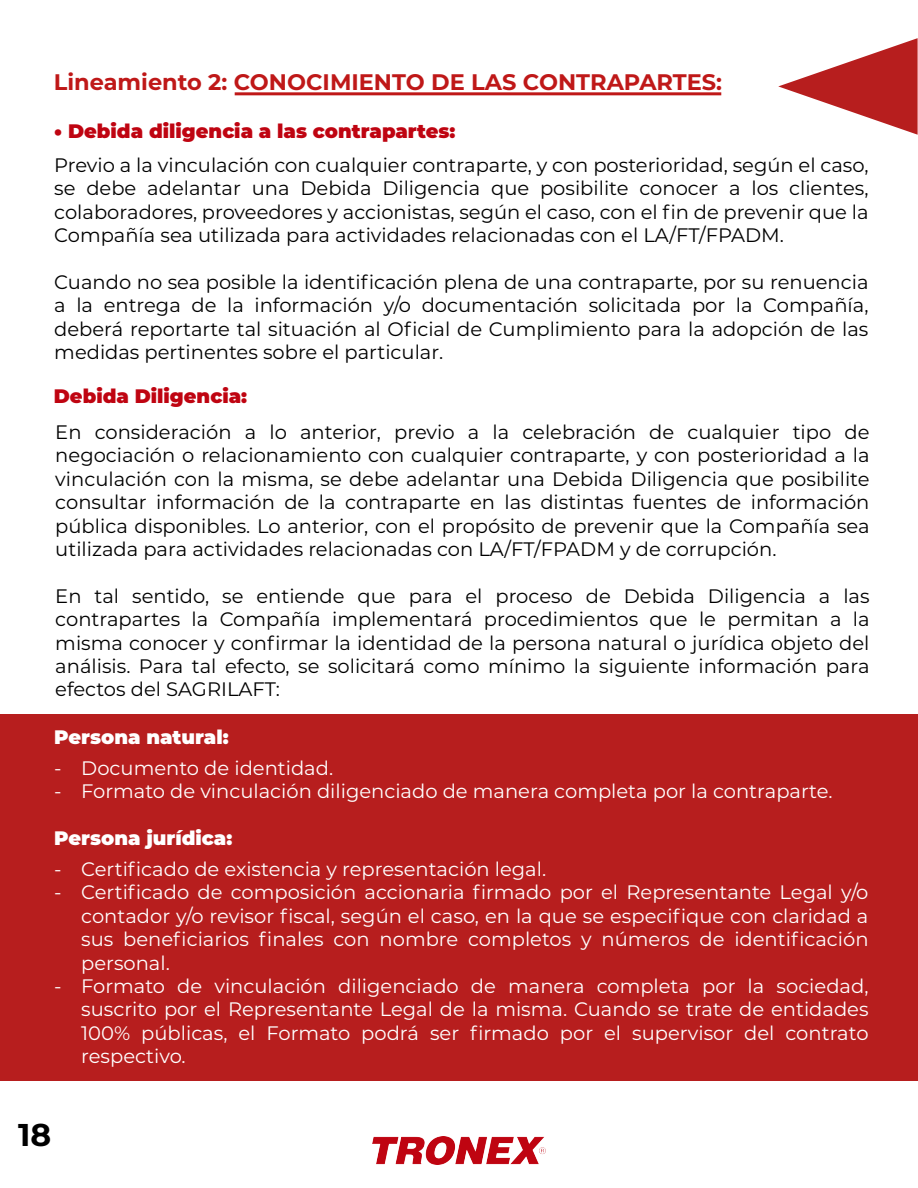
<style>
.page{position:relative;width:918px;height:1188px;background:#fff}
.page>*{position:absolute;margin:0;border:0;box-sizing:border-box;transform-origin:0 0}
.t1{font:700 31.5px "Montserrat";color:#000}
.t2{font:700 22.5px "Montserrat";color:#bf1818}
.t3{font:19.5px/23.4px "Montserrat";color:#000;text-align:justify}
.t4{font:19.5px/23.4px "Montserrat";color:#fff;text-align:justify}
.t5{font:900 19.5px "Montserrat";color:#bf0411}
.t6{font:900 19.5px "Montserrat";color:#fff}
</style>
<div class="page">
<div style="left:0;top:714px;width:918px;height:366px;background:#b71e1e"></div>
<img style="left:373px;top:1136px;width:172px;height:29px">
<hr style="left:235px;top:92px;width:486px;height:3px;background:#bf1818">
<svg style="left:778px;top:38px;width:140px;height:97px"></svg>
<p class="t2" style="left:54px;top:65px;width:670px">Lineamiento 2: CONOCIMIENTO DE LAS CONTRAPARTES:</p>
<p class="t5" style="left:54px;top:117px;width:403px">• Debida diligencia a las contrapartes:</p>
<p class="t3" style="left:54px;top:153px;width:816px">Previo a la vinculación con cualquier contraparte, y con posterioridad, según el caso, se debe adelantar una Debida Diligencia que posibilite conocer a los clientes, colaboradores, proveedores y accionistas, según el caso, con el fin de prevenir que la Compañía sea utilizada para actividades relacionadas con el LA/FT/FPADM.</p>
<p class="t3" style="left:54px;top:270px;width:816px">Cuando no sea posible la identificación plena de una contraparte, por su renuencia a la entrega de la información y/o documentación solicitada por la Compañía, deberá reportarte tal situación al Oficial de Cumplimiento para la adopción de las medidas pertinentes sobre el particular.</p>
<p class="t5" style="left:54px;top:382px;width:195px">Debida Diligencia:</p>
<p class="t3" style="left:55px;top:420px;width:816px">En consideración a lo anterior, previo a la celebración de cualquier tipo de negociación o relacionamiento con cualquier contraparte, y con posterioridad a la vinculación con la misma, se debe adelantar una Debida Diligencia que posibilite consultar información de la contraparte en las distintas fuentes de información pública disponibles. Lo anterior, con el propósito de prevenir que la Compañía sea utilizada para actividades relacionadas con LA/FT/FPADM y de corrupción.</p>
<p class="t3" style="left:55px;top:583px;width:816px">En tal sentido, se entiende que para el proceso de Debida Diligencia a las contrapartes la Compañía implementará procedimientos que le permitan a la misma conocer y confirmar la identidad de la persona natural o jurídica objeto del análisis. Para tal efecto, se solicitará como mínimo la siguiente información para efectos del SAGRILAFT:</p>
<p class="t6" style="left:54px;top:722px;width:176px">Persona natural:</p>
<p class="t4" style="left:54px;top:756px;width:280px">- Documento de identidad.</p>
<p class="t4" style="left:54px;top:779px;width:780px">- Formato de vinculación diligenciado de manera completa por la contraparte.</p>
<p class="t6" style="left:54px;top:823px;width:180px">Persona jurídica:</p>
<p class="t4" style="left:54px;top:857px;width:493px">- Certificado de existencia y representación legal.</p>
<p class="t4" style="left:81px;top:880px;width:789px;text-indent:-27px">- Certificado de composición accionaria firmado por el Representante Legal y/o contador y/o revisor fiscal, según el caso, en la que se especifique con claridad a sus beneficiarios finales con nombre completos y números de identificación personal.</p>
<p class="t4" style="left:81px;top:974px;width:789px;text-indent:-27px">- Formato de vinculación diligenciado de manera completa por la sociedad, suscrito por el Representante Legal de la misma. Cuando se trate de entidades 100% públicas, el Formato podrá ser firmado por el supervisor del contrato respectivo.</p>
<h1 class="t1" style="left:18px;top:1113px;width:35px">18</h1>
</div>
